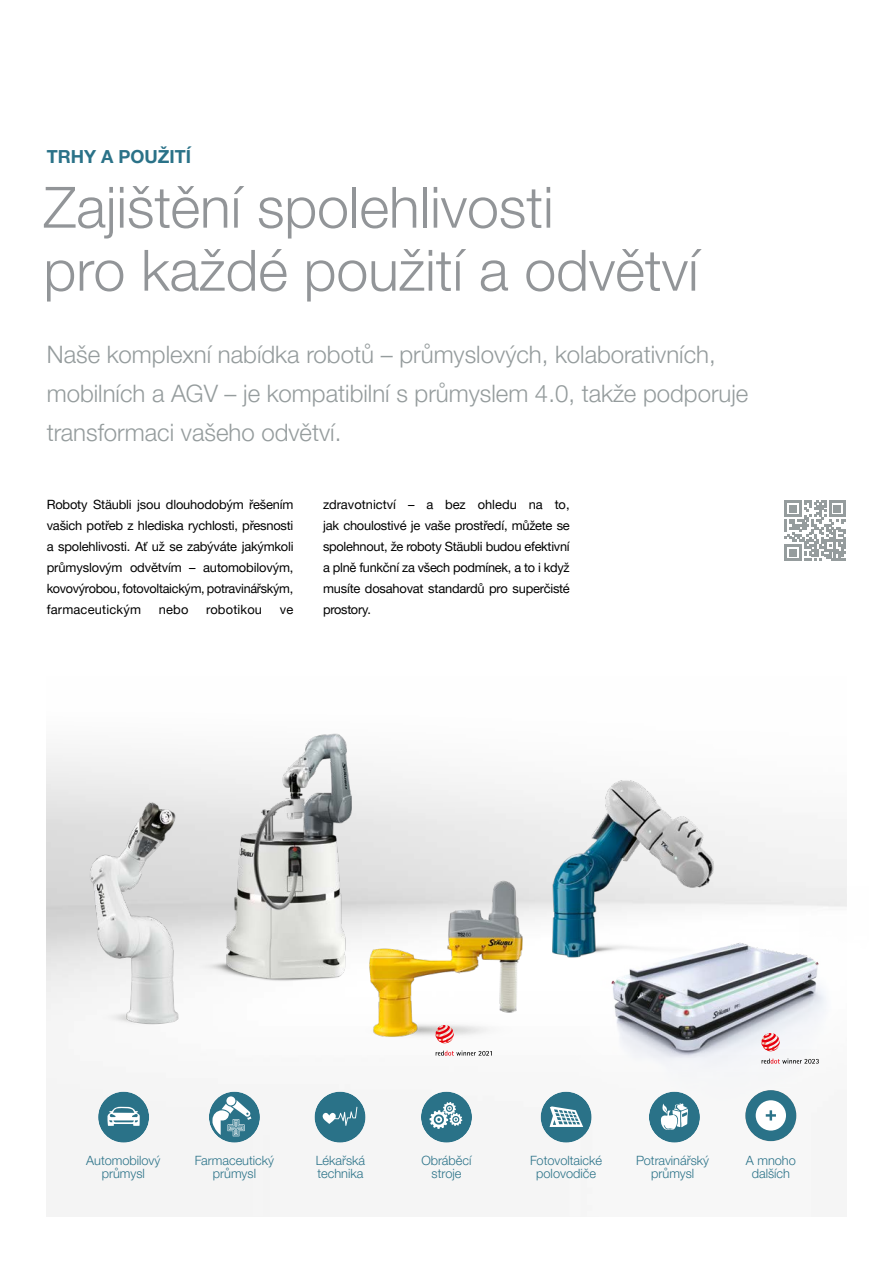
<style>
.page{position:relative;width:893px;height:1263px;background:#fff}
.page>*{position:absolute;margin:0;border:0;box-sizing:border-box;transform-origin:0 0}
.t1{font:300 57px/63px "Helvetica Neue LTW1 G";color:#929598}
.Lead_light{font:300 24px/39px "Helvetica Neue LTW1 G";color:#959c9d}
.t2{font:700 18px "Helvetica Neue LTW1 G";color:#2a7288}
.Copytext{font:12.75px/21px "Helvetica Neue LTW1 G";letter-spacing:-.015em;color:#000;text-align:justify}
.t3{font:300 12.75px/13.8px "Helvetica Neue LTW1 G";color:#2a7288;text-align:center}
.Copytext-2{font:12.75px "Helvetica Neue LTW1 G";letter-spacing:.015em;color:#000}
</style>
<div class="page">
<img style="left:47px;top:753px;width:799px;height:463px">
<img style="left:549px;top:753px;width:170px;height:231px">
<img style="left:555px;top:887px;width:292px;height:213px">
<img style="left:199px;top:733px;width:184px;height:257px">
<img style="left:58px;top:794px;width:172px;height:243px">
<img style="left:366px;top:856px;width:159px;height:192px">
<div style="left:541px;top:1091px;width:51px;height:52px;background:#2a7288;border-radius:50%"></div>
<svg style="left:549px;top:1106px;width:34px;height:21px"></svg>
<div style="left:745px;top:1090px;width:51px;height:51px;background:#2a7288;border-radius:50%"></div>
<svg style="left:756px;top:1100px;width:30px;height:30px"></svg>
<div style="left:314px;top:1091px;width:52px;height:52px;background:#2a7288;border-radius:50%"></div>
<svg style="left:323px;top:1107px;width:34px;height:19px"></svg>
<div style="left:209px;top:1091px;width:51px;height:52px;background:#2a7288;border-radius:50%"></div>
<svg style="left:226px;top:1096px;width:9px;height:9px"></svg>
<svg style="left:212px;top:1100px;width:39px;height:36px"></svg>
<div style="left:421px;top:1091px;width:51px;height:52px;background:#2a7288;border-radius:50%"></div>
<svg style="left:429px;top:1102px;width:33px;height:27px"></svg>
<div style="left:649px;top:1091px;width:51px;height:52px;background:#2a7288;border-radius:50%"></div>
<svg style="left:661px;top:1103px;width:27px;height:27px"></svg>
<div style="left:98px;top:1091px;width:51px;height:52px;background:#2a7288;border-radius:50%"></div>
<svg style="left:107px;top:1107px;width:33px;height:19px"></svg>
<svg style="left:785px;top:500px;width:61px;height:61px"></svg>
<svg style="left:762px;top:1058px;width:57px;height:6px"></svg>
<svg style="left:761px;top:1033px;width:19px;height:18px"></svg>
<svg style="left:436px;top:1051px;width:56px;height:5px"></svg>
<svg style="left:436px;top:1025px;width:18px;height:18px"></svg>
<p class="t2" style="left:47px;top:145px;width:146px">TRHY A POUŽITÍ</p>
<p class="t1" style="left:44px;top:176px;width:656px">Zajištění spolehlivosti<br>pro každé použití a odvětví</p>
<p class="Lead_light" style="left:47px;top:335px;width:703px">Naše komplexní nabídka robotů – průmyslových, kolaborativních, mobilních a AGV – je kompatibilní s průmyslem 4.0, takže podporuje transformaci vašeho odvětví.</p>
<p class="Copytext" style="left:47px;top:494px;width:248px">Roboty Stäubli jsou dlouhodobým řešením vašich potřeb z hlediska rychlosti, přesnosti a spolehlivosti. Ať už se zabýváte jakýmkoli průmyslovým odvětvím – automobilovým, kovovýrobou, fotovoltaickým, potravinářským, farmaceutickým</p>
<p class="Copytext" style="left:159px;top:599px;width:31px">nebo</p>
<p class="Copytext-2" style="left:206px;top:601px;width:58px">robotikou</p>
<p class="Copytext" style="left:280px;top:599px;width:15px">ve</p>
<p class="Copytext" style="left:323px;top:494px;width:248px">zdravotnictví – a bez ohledu na to, jak choulostivé je vaše prostředí, můžete se spolehnout, že roboty Stäubli budou efektivní a plně funkční za všech podmínek, a to i když musíte dosahovat standardů pro superčisté prostory.</p>
<p class="t3" style="left:86px;top:1153px;width:76px">Automobilový průmysl</p>
<p class="t3" style="left:195px;top:1153px;width:81px">Farmaceutický průmysl</p>
<p class="t3" style="left:421px;top:1153px;width:52px">Obráběcí stroje</p>
<p class="t3" style="left:636px;top:1153px;width:74px">Potravinářský průmysl</p>
<p class="t3" style="left:316px;top:1153px;width:51px;text-align:left">Lékařská technika</p>
<p class="t3" style="left:530px;top:1153px;width:73px">Fotovoltaické polovodiče</p>
<p class="t3" style="left:746px;top:1153px;width:52px">A mnoho dalších</p>
</div>
